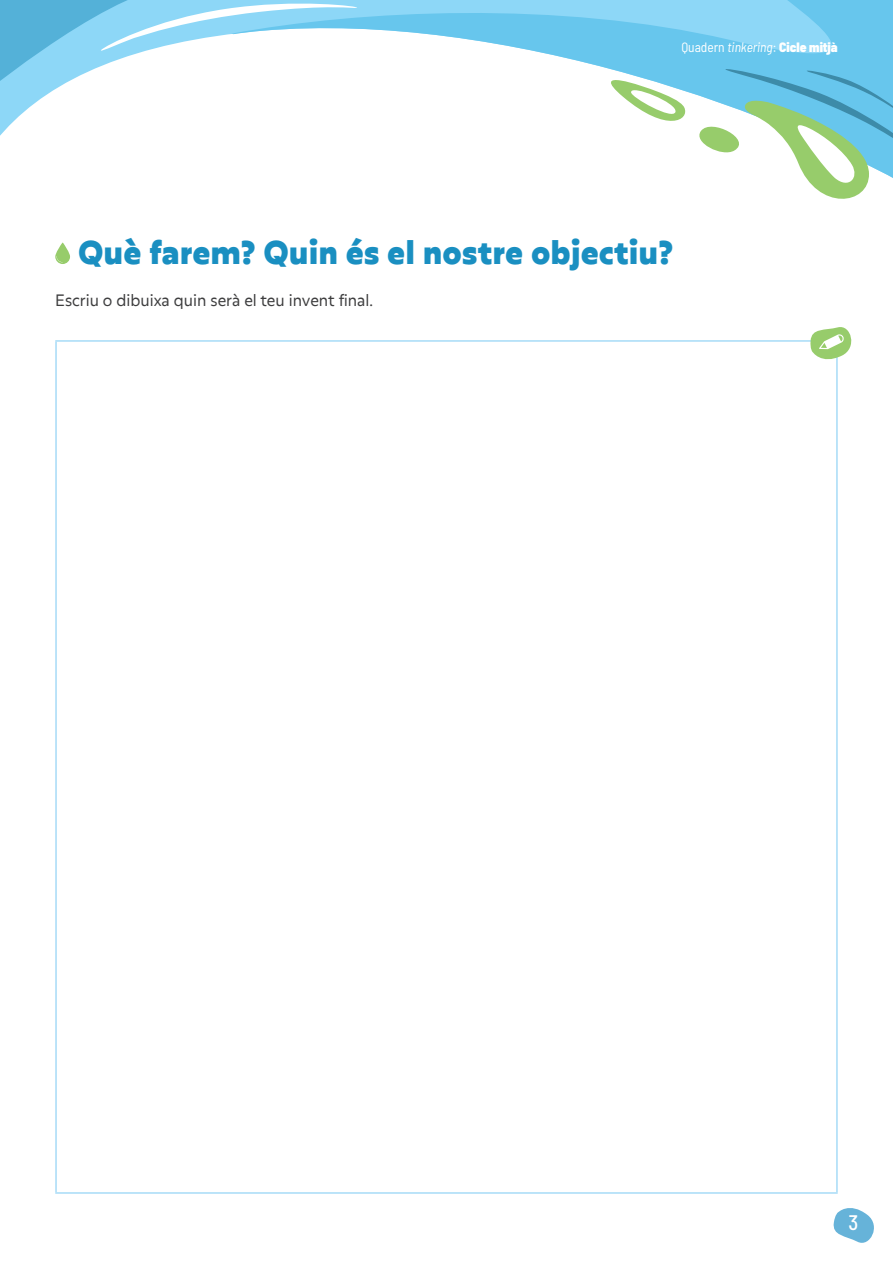
<style>
.page{position:relative;width:893px;height:1263px;background:#fff}
.page>*{position:absolute;margin:0;border:0;box-sizing:border-box;transform-origin:0 0}
.titolet{font:800 33px "Olivetta";color:#1a8fc1}
.t1{font:500 semi-condensed 21px "Barlow";color:#fff}
.text{font:16.5px "Olivetta";color:#3e3e3f}
.t2{font:900 semi-condensed 13.5px "Barlow";color:#fff}
.s1{font-weight:400}
.s2{font-weight:400;font-style:italic}
</style>
<div class="page">
<svg style="left:0;top:0;width:135px;height:136px"></svg>
<svg style="left:362px;top:0;width:531px;height:66px;fill:#67c6ed"></svg>
<svg style="left:98px;top:0;width:264px;height:54px"></svg>
<svg style="left:599px;top:66px;width:294px;height:133px"></svg>
<svg style="left:833px;top:1208px;width:41px;height:35px"></svg>
<hr style="left:55px;top:340px;width:783px;height:2px;background:#a6dbf7">
<hr style="left:55px;top:342px;width:2px;height:850px;background:#a6dbf7">
<hr style="left:836px;top:342px;width:2px;height:850px;background:#a6dbf7">
<hr style="left:55px;top:1192px;width:783px;height:2px;background:#a6dbf7">
<svg style="left:55px;top:243px;width:15px;height:21px"></svg>
<svg style="left:810px;top:327px;width:42px;height:39px"></svg>
<p class="t2" style="left:681px;top:37px;width:158px"><span class="s1">Quadern</span> <span class="s2">tinkering</span><span class="s1">:</span> Cicle mitjà</p>
<p class="titolet" style="left:78px;top:229px;width:597px">Què farem? Quin és el nostre objectiu?</p>
<p class="text" style="left:55px;top:290px;width:319px">Escriu o dibuixa quin serà el teu invent final.</p>
<p class="t1" style="left:849px;top:1207px;width:11px">3</p>
</div>
